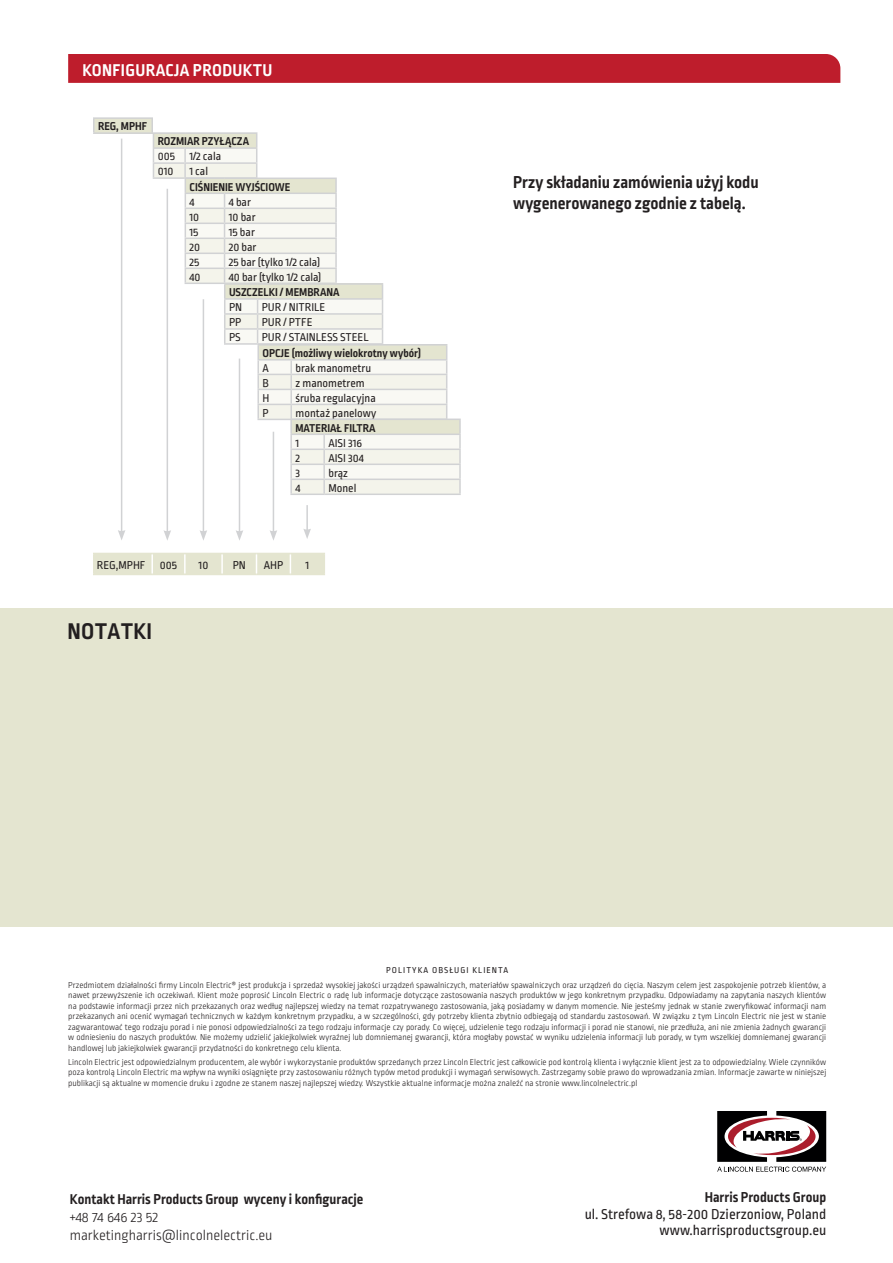
<style>
.page{position:relative;width:893px;height:1263px;background:#fff}
.page>*{position:absolute;margin:0;border:0;box-sizing:border-box;transform-origin:0 0}
._04-Main_Text{font:700 24px "Ropa Sans Pro";letter-spacing:.01em;color:#231f20}
.t1{font:700 18px/21.6px "Ropa Sans Pro";color:#231f20}
.t2{font:700 18px "Ropa Sans Pro";letter-spacing:.02em;color:#fff}
.t3{font:700 15px "Ropa Sans Pro";color:#231f20}
.t4{font:15px/16.5px "Ropa Sans Pro";color:#231f20;text-align:right}
.t5{font:300 15px/18px "Ropa Sans Pro";color:#231f20}
.TABELA_BOLD_International{font:12px "Ropa Sans Pro";color:#231f20}
.TABELA_BOLD_International-2{font:700 12px "Ropa Sans Pro";color:#231f20}
.Tabela_Tekst_International_-_AT{font:700 12px "Ropa Sans Pro";color:#231f20}
.t6{font:300 9px/10.5px "Ropa Sans Pro";color:#231f20;text-align:justify}
.t7{font:9px "Ropa Sans Pro";letter-spacing:.12em;color:#231f20}
</style>
<div class="page">
<svg style="left:717px;top:1111px;width:109px;height:61px"></svg>
<div style="left:68px;top:54px;width:772px;height:29px;background:#be1d2c"></div>
<div style="left:94px;top:118px;width:58px;height:15px;background:#e4e5d0"></div>
<hr style="left:93px;top:117px;width:60px;height:2px;background:#d1d2d4">
<svg style="left:93px;top:119px;width:1px;height:13px"></svg>
<hr style="left:93px;top:132px;width:60px;height:2px;background:#d1d2d4">
<hr style="left:93px;top:553px;width:59px;height:1px;background:#e4e5d0">
<hr style="left:93px;top:554px;width:2px;height:20px;background:#e4e5d0">
<hr style="left:93px;top:574px;width:59px;height:1px;background:#e4e5d0">
<hr style="left:152px;top:574px;width:33px;height:1px;background:#e4e5d0">
<hr style="left:185px;top:574px;width:37px;height:1px;background:#e4e5d0">
<hr style="left:222px;top:574px;width:34px;height:1px;background:#e4e5d0">
<div style="left:95px;top:553px;width:230px;height:21px;background:#e4e5d0"></div>
<hr style="left:256px;top:574px;width:34px;height:1px;background:#e4e5d0">
<hr style="left:290px;top:574px;width:35px;height:1px;background:#e4e5d0">
<hr style="left:121px;top:139px;width:1px;height:393px;background:#d1d2d4">
<svg style="left:118px;top:530px;width:7px;height:10px"></svg>
<hr style="left:167px;top:189px;width:1px;height:343px;background:#d1d2d4">
<svg style="left:164px;top:530px;width:7px;height:10px"></svg>
<hr style="left:203px;top:299px;width:1px;height:233px;background:#d1d2d4">
<svg style="left:200px;top:530px;width:7px;height:10px"></svg>
<hr style="left:239px;top:359px;width:1px;height:173px;background:#d1d2d4">
<svg style="left:236px;top:530px;width:7px;height:10px"></svg>
<hr style="left:273px;top:432px;width:1px;height:100px;background:#d1d2d4">
<svg style="left:270px;top:530px;width:7px;height:10px"></svg>
<div style="left:0;top:609px;width:893px;height:318px;background:#e4e5d0"></div>
<svg style="left:152px;top:119px;width:309px;height:375px"></svg>
<hr style="left:290px;top:494px;width:34px;height:1px;background:#d1d2d4">
<hr style="left:324px;top:494px;width:137px;height:1px;background:#d1d2d4">
<hr style="left:306px;top:505px;width:2px;height:26px;background:#d1d2d4">
<svg style="left:303px;top:529px;width:8px;height:10px"></svg>
<p class="t2" style="left:82px;top:60px;width:192px">KONFIGURACJA PRODUKTU</p>
<p class="TABELA_BOLD_International-2" style="left:98px;top:120px;width:51px">REG, MPHF</p>
<p class="Tabela_Tekst_International_-_AT" style="left:158px;top:134px;width:93px">ROZMIAR PZYŁĄCZA</p>
<p class="TABELA_BOLD_International" style="left:158px;top:149px;width:19px">005</p>
<p class="TABELA_BOLD_International" style="left:189px;top:149px;width:33px">1/2 cala</p>
<p class="TABELA_BOLD_International" style="left:158px;top:164px;width:17px">010</p>
<p class="TABELA_BOLD_International" style="left:189px;top:164px;width:20px">1 cal</p>
<p class="Tabela_Tekst_International_-_AT" style="left:190px;top:180px;width:102px">CIŚNIENIE WYJŚCIOWE</p>
<p class="TABELA_BOLD_International" style="left:190px;top:195px;width:7px">4</p>
<p class="TABELA_BOLD_International" style="left:229px;top:195px;width:24px">4 bar</p>
<p class="TABELA_BOLD_International" style="left:190px;top:210px;width:11px">10</p>
<p class="TABELA_BOLD_International" style="left:229px;top:210px;width:28px">10 bar</p>
<p class="TABELA_BOLD_International" style="left:190px;top:225px;width:11px">15</p>
<p class="TABELA_BOLD_International" style="left:229px;top:225px;width:28px">15 bar</p>
<p class="TABELA_BOLD_International" style="left:190px;top:240px;width:12px">20</p>
<p class="TABELA_BOLD_International" style="left:229px;top:240px;width:29px">20 bar</p>
<p class="TABELA_BOLD_International" style="left:190px;top:255px;width:11px">25</p>
<p class="TABELA_BOLD_International" style="left:229px;top:255px;width:93px">25 bar (tylko 1/2 cala)</p>
<p class="TABELA_BOLD_International" style="left:190px;top:270px;width:13px">40</p>
<p class="TABELA_BOLD_International" style="left:229px;top:270px;width:94px">40 bar (tylko 1/2 cala)</p>
<p class="TABELA_BOLD_International-2" style="left:229px;top:285px;width:112px">USZCZELKI / MEMBRANA</p>
<p class="TABELA_BOLD_International" style="left:229px;top:301px;width:15px">PN</p>
<p class="TABELA_BOLD_International" style="left:262px;top:301px;width:65px">PUR / NITRILE</p>
<p class="TABELA_BOLD_International" style="left:229px;top:316px;width:14px">PP</p>
<p class="TABELA_BOLD_International" style="left:262px;top:316px;width:52px">PUR / PTFE</p>
<p class="TABELA_BOLD_International" style="left:229px;top:331px;width:13px">PS</p>
<p class="TABELA_BOLD_International" style="left:262px;top:331px;width:108px">PUR / STAINLESS STEEL</p>
<p class="TABELA_BOLD_International-2" style="left:262px;top:346px;width:160px">OPCJE (możliwy wielokrotny wybór)</p>
<p class="TABELA_BOLD_International" style="left:262px;top:361px;width:8px">A</p>
<p class="TABELA_BOLD_International" style="left:295px;top:361px;width:77px">brak manometru</p>
<p class="TABELA_BOLD_International" style="left:262px;top:376px;width:8px">B</p>
<p class="TABELA_BOLD_International" style="left:295px;top:376px;width:71px">z manometrem</p>
<p class="TABELA_BOLD_International" style="left:262px;top:391px;width:8px">H</p>
<p class="TABELA_BOLD_International" style="left:295px;top:391px;width:82px">śruba regulacyjna</p>
<p class="TABELA_BOLD_International" style="left:262px;top:406px;width:8px">P</p>
<p class="TABELA_BOLD_International" style="left:295px;top:406px;width:83px">montaż panelowy</p>
<p class="TABELA_BOLD_International-2" style="left:295px;top:421px;width:82px">MATERIAŁ FILTRA</p>
<p class="TABELA_BOLD_International" style="left:295px;top:436px;width:5px">1</p>
<p class="TABELA_BOLD_International" style="left:328px;top:436px;width:35px">AISI 316</p>
<p class="TABELA_BOLD_International" style="left:295px;top:451px;width:6px">2</p>
<p class="TABELA_BOLD_International" style="left:328px;top:451px;width:37px">AISI 304</p>
<p class="TABELA_BOLD_International" style="left:295px;top:466px;width:6px">3</p>
<p class="TABELA_BOLD_International" style="left:328px;top:466px;width:21px">brąz</p>
<p class="TABELA_BOLD_International" style="left:295px;top:481px;width:7px">4</p>
<p class="TABELA_BOLD_International" style="left:328px;top:481px;width:29px">Monel</p>
<p class="TABELA_BOLD_International" style="left:97px;top:558px;width:50px">REG,MPHF</p>
<p class="TABELA_BOLD_International" style="left:160px;top:558px;width:19px">005</p>
<p class="TABELA_BOLD_International" style="left:199px;top:558px;width:11px">10</p>
<p class="TABELA_BOLD_International" style="left:233px;top:558px;width:15px">PN</p>
<p class="TABELA_BOLD_International" style="left:264px;top:558px;width:21px">AHP</p>
<p class="TABELA_BOLD_International" style="left:305px;top:558px;width:5px">1</p>
<p class="_04-Main_Text" style="left:68px;top:618px;width:86px">NOTATKI</p>
<p class="t1" style="left:513px;top:172px;width:247px">Przy składaniu zamówienia użyj kodu wygenerowanego zgodnie z tabelą.</p>
<p class="t7" style="left:386px;top:965px;width:124px">POLITYKA OBSŁUGI KLIENTA</p>
<p class="t6" style="left:68px;top:980px;width:759px">Przedmiotem działalności firmy Lincoln Electric® jest produkcja i sprzedaż wysokiej jakości urządzeń spawalniczych, materiałów spawalniczych oraz urządzeń do cięcia. Naszym celem jest zaspokojenie potrzeb klientów, a nawet przewyższenie ich oczekiwań. Klient może poprosić Lincoln Electric o radę lub informacje dotyczące zastosowania naszych produktów w jego konkretnym przypadku. Odpowiadamy na zapytania naszych klientów na podstawie informacji przez nich przekazanych oraz według najlepszej wiedzy na temat rozpatrywanego zastosowania, jaką posiadamy w danym momencie. Nie jesteśmy jednak w stanie zweryfikować informacji nam przekazanych ani ocenić wymagań technicznych w każdym konkretnym przypadku, a w szczególności, gdy potrzeby klienta zbytnio odbiegają od standardu zastosowań. W związku z tym Lincoln Electric nie jest w stanie zagwarantować tego rodzaju porad i nie ponosi odpowiedzialności za tego rodzaju informacje czy porady. Co więcej, udzielenie tego rodzaju informacji i porad nie stanowi, nie przedłuża, ani nie zmienia żadnych gwarancji w odniesieniu do naszych produktów. Nie możemy udzielić jakiejkolwiek wyraźnej lub domniemanej gwarancji, która mogłaby powstać w wyniku udzielenia informacji lub porady, w tym wszelkiej domniemanej gwarancji handlowej lub jakiejkolwiek gwarancji przydatności do konkretnego celu klienta.</p>
<p class="t6" style="left:68px;top:1057px;width:759px">Lincoln Electric jest odpowiedzialnym producentem, ale wybór i wykorzystanie produktów sprzedanych przez Lincoln Electric jest całkowicie pod kontrolą klienta i wyłącznie klient jest za to odpowiedzialny. Wiele czynników poza kontrolą Lincoln Electric ma wpływ na wyniki osiągnięte przy zastosowaniu różnych typów metod produkcji i wymagań serwisowych. Zastrzegamy sobie prawo do wprowadzania zmian. Informacje zawarte w niniejszej publikacji są aktualne w momencie druku i zgodne ze stanem naszej najlepszej wiedzy. Wszystkie aktualne informacje można znaleźć na stronie www.lincolnelectric.pl</p>
<h3 class="t3" style="left:70px;top:1190px;width:295px">Kontakt Harris Products Group wyceny i konfiguracje</h3>
<h3 class="t5" style="left:70px;top:1209px;width:204px">+48 74 646 23 52 marketingharris@lincolnelectric.eu</h3>
<h3 class="t3" style="left:705px;top:1189px;width:123px">Harris Products Group</h3>
<h3 class="t4" style="left:585px;top:1207px;width:243px">ul. Strefowa 8, 58-200 Dzierzoniow, Poland www.harrisproductsgroup.eu</h3>
</div>
